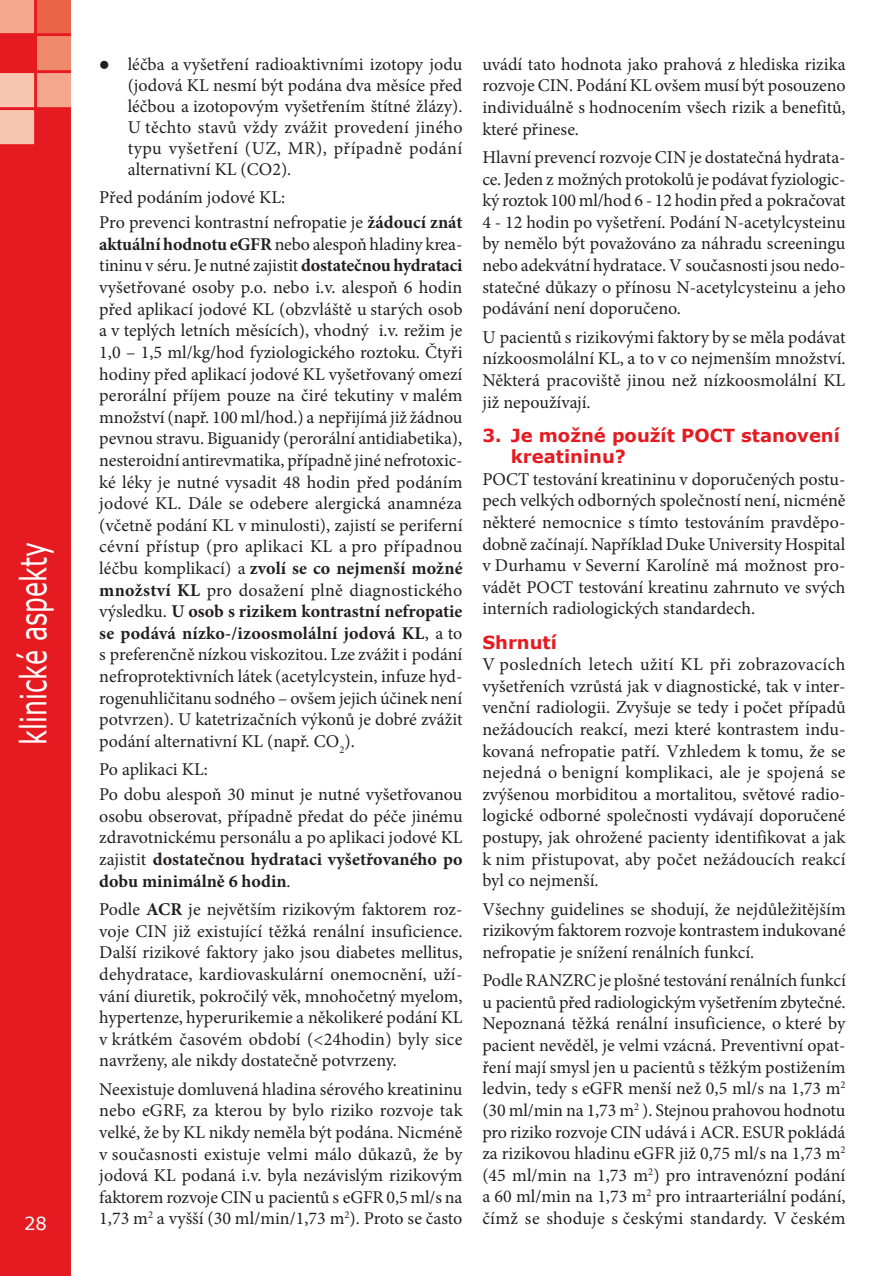
<style>
.page{position:relative;width:891px;height:1276px;background:#fff}
.page>*{position:absolute;margin:0;border:0;box-sizing:border-box;transform-origin:0 0}
.t1{font:36px "Verdana";color:#fff;scale:.7 1}
.t2{font:18px/21.6px "Minion Pro";color:#231f20;text-align:justify}
.t3{font:700 18px/21.6px "Verdana";color:#e51b21}
.t4{font:18px "Verdana";color:#fff}
.s1{font-weight:700}
</style>
<div class="page">
<img style="left:0;top:0;width:71px;height:1276px">
<h1 class="t1" style="left:9px;top:745px;width:290px;rotate:-90deg">klinické aspekty</h1>
<p class="t4" style="left:24px;top:1211px;width:24px">28</p>
<p class="t2" style="left:128px;top:54px;width:336px;line-height:21px;text-indent:-28px">● léčba a vyšetření radioaktivními izotopy jodu (jodová KL nesmí být podána dva měsíce před léčbou a izotopovým vyšetřením štítné žlázy).<br>U těchto stavů vždy zvážit provedení jiného typu vyšetření (UZ, MR), případně podání alternativní KL (CO2).</p>
<p class="t2" style="left:99px;top:185px;width:364px;line-height:25px">Před podáním jodové KL:<br>Pro prevenci kontrastní nefropatie je <span class="s1">žádoucí znát</span></p>
<p class="t2" style="left:99px;top:233px;width:364px"><span class="s1">aktuální hodnotu eGFR</span> nebo alespoň hladiny krea&shy;tininu v séru. Je nutné zajistit <span class="s1">dostatečnou hydrataci </span>vyšetřované osoby p.o. nebo i.v. alespoň 6 hodin před aplikací jodové KL (obzvláště u starých osob a v teplých letních měsících), vhodný i.v. režim je 1,0 – 1,5 ml/kg/hod fyziologického roztoku. Čtyři hodiny před aplikací jodové KL vyšetřovaný omezí perorální příjem pouze na čiré tekutiny v malém množství (např. 100 ml/hod.) a nepřijímá již žádnou pevnou stravu. Biguanidy (perorální antidiabetika), nesteroidní antirevmatika, případně jiné nefrotoxic&shy;ké léky je nutné vysadit 48 hodin před podáním jodové KL. Dále se odebere alergická anamnéza (včetně podání KL v minulosti), zajistí se periferní cévní přístup (pro aplikaci KL a pro případnou léčbu komplikací) a <span class="s1">zvolí se co nejmenší možné množství KL</span> pro dosažení plně diagnostického výsledku. <span class="s1">U osob s rizikem kontrastní nefropatie se podává nízko-/izoosmolální jodová KL</span>, a to s preferenčně nízkou viskozitou. Lze zvážit i podání nefroprotektivních látek (acetylcystein, infuze hyd&shy;rogenuhličitanu sodného – ovšem jejich účinek není potvrzen). U katetrizačních výkonů je dobré zvážit podání alternativní KL (např. CO<sub>2</sub>).</p>
<p class="t2" style="left:99px;top:757px;width:364px;line-height:25px">Po aplikaci KL:<br>Po dobu alespoň 30 minut je nutné vyšetřovanou</p>
<p class="t2" style="left:99px;top:805px;width:364px">osobu obserovat, případně předat do péče jinému zdravotnickému personálu a po aplikaci jodové KL zajistit <span class="s1">dostatečnou hydrataci vyšetřovaného po dobu minimálně 6 hodin</span>.</p>
<p class="t2" style="left:99px;top:898px;width:364px">Podle <span class="s1">ACR</span> je největším rizikovým faktorem roz&shy;voje CIN již existující těžká renální insuficience.<br>Další rizikové faktory jako jsou diabetes mellitus, dehydratace, kardiovaskulární onemocnění, uží&shy;vání diuretik, pokročilý věk, mnohočetný myelom, hypertenze, hyperurikemie a několikeré podání KL v krátkém časovém období (&lt;24hodin) byly sice navrženy, ale nikdy dostatečně potvrzeny.</p>
<p class="t2" style="left:99px;top:1078px;width:365px">Neexistuje domluvená hladina sérového kreatininu nebo eGRF, za kterou by bylo riziko rozvoje tak velké, že by KL nikdy neměla být podána. Nicméně v současnosti existuje velmi málo důkazů, že by jodová KL podaná i.v. byla nezávislým rizikovým faktorem rozvoje CIN u pacientů s eGFR 0,5 ml/s na 1,73 m<sup>2</sup> a vyšší (30 ml/min/1,73 m<sup>2</sup>). Proto se často</p>
<p class="t2" style="left:482px;top:53px;width:365px">uvádí tato hodnota jako prahová z hlediska rizika rozvoje CIN. Podání KL ovšem musí být posouzeno individuálně s hodnocením všech rizik a benefitů, které přinese.</p>
<p class="t2" style="left:482px;top:147px;width:364px">Hlavní prevencí rozvoje CIN je dostatečná hydrata&shy;ce. Jeden z možných protokolů je podávat fyziologic&shy;ký roztok 100 ml/hod 6 - 12 hodin před a pokračovat 4 - 12 hodin po vyšetření. Podání N-acetylcysteinu by nemělo být považováno za náhradu screeningu nebo adekvátní hydratace. V současnosti jsou nedo&shy;statečné důkazy o přínosu N-acetylcysteinu a jeho podávání není doporučeno.</p>
<p class="t2" style="left:482px;top:326px;width:364px">U pacientů s rizikovými faktory by se měla podávat nízkoosmolální KL, a to v co nejmenším množství.<br>Některá pracoviště jinou než nízkoosmolální KL již nepoužívají.</p>
<p class="t3" style="left:510px;top:424px;width:330px;text-indent:-28px">3. Je možné použít POCT stanovení kreatininu?</p>
<p class="t2" style="left:482px;top:468px;width:364px">POCT testování kreatininu v doporučených postu&shy;pech velkých odborných společností není, nicméně některé nemocnice s tímto testováním pravděpo&shy;dobně začínají. Například Duke University Hospital v Durhamu v Severní Karolíně má možnost pro&shy;vádět POCT testování kreatinu zahrnuto ve svých interních radiologických standardech.</p>
<p class="t3" style="left:482px;top:631px;width:76px">Shrnutí</p>
<p class="t2" style="left:482px;top:653px;width:364px">V posledních letech užití KL při zobrazovacích vyšetřeních vzrůstá jak v diagnostické, tak v inter&shy;venční radiologii. Zvyšuje se tedy i počet případů nežádoucích reakcí, mezi které kontrastem indu&shy;kovaná nefropatie patří. Vzhledem k tomu, že se nejedná o benigní komplikaci, ale je spojená se zvýšenou morbiditou a mortalitou, světové radio&shy;logické odborné společnosti vydávají doporučené postupy, jak ohrožené pacienty identifikovat a jak k nim přistupovat, aby počet nežádoucích reakcí byl co nejmenší.</p>
<p class="t2" style="left:482px;top:898px;width:365px">Všechny guidelines se shodují, že nejdůležitějším rizikovým faktorem rozvoje kontrastem indukované nefropatie je snížení renálních funkcí.</p>
<p class="t2" style="left:482px;top:969px;width:365px">Podle RANZRC je plošné testování renálních funkcí u pacientů před radiologickým vyšetřením zbytečné.<br>Nepoznaná těžká renální insuficience, o které by pacient nevěděl, je velmi vzácná. Preventivní opat&shy;ření mají smysl jen u pacientů s těžkým postižením ledvin, tedy s eGFR menší než 0,5 ml/s na 1,73 m<sup>2 </sup>(30 ml/min na 1,73 m<sup>2</sup> ). Stejnou prahovou hodnotu pro riziko rozvoje CIN udává i ACR. ESUR pokládá za rizikovou hladinu eGFR již 0,75 ml/s na 1,73 m<sup>2 </sup>(45 ml/min na 1,73 m<sup>2</sup>) pro intravenózní podání a 60 ml/min na 1,73 m<sup>2</sup> pro intraarteriální podání, čímž se shoduje s českými standardy. V českém</p>
</div>
